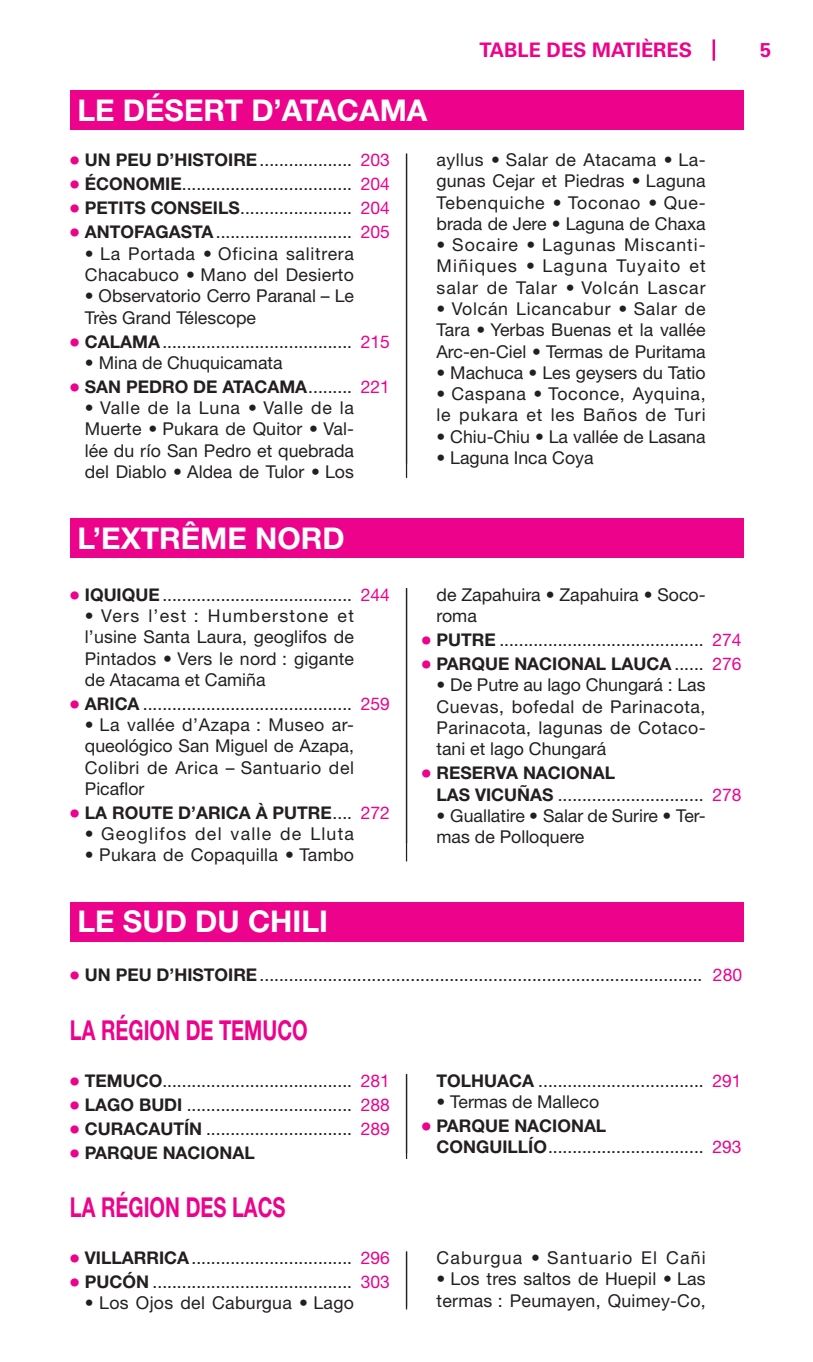
<style>
.page{position:relative;width:813px;height:1362px;background:#fff}
.page>*{position:absolute;margin:0;border:0;box-sizing:border-box;transform-origin:0 0}
.t1{font:700 30px "Helvetica Neue LT Std";color:#fff}
.t2{font:700 27.5px "Helvetica Neue LT Std";color:#ed028c;scale:.73 1}
.t3{font:700 20px "Univers LT Std";color:#ed028c}
.t4{font:17.75px/21.2px "Helvetica Neue LT Std";letter-spacing:.005em;color:#231f20;text-align:justify}
.t5{font:17.75px/21.2px "Helvetica Neue LT Std";letter-spacing:.025em;color:#231f20}
.t6{font:17.75px/21.2px "Helvetica Neue LT Std";letter-spacing:.035em;color:#231f20}
.t7{font:17.75px "Helvetica Neue LT Std";letter-spacing:.07em;color:#231f20}
.t8{font:17.75px "Helvetica Neue LT Std";letter-spacing:.065em;color:#231f20}
.t9{font:17.5px/24px "Helvetica Neue LT Std";color:#231f20}
.t10{font:700 17.5px "Helvetica Neue LT Std";color:#231f20}
.s1{font-family:"Picto Routard";color:#ed028c}
.s2{font-weight:700}
.s3{color:#ed028c}
.s4{font-family:"Picto Routard";font-weight:400;color:#ed028c}
.s5{font-weight:400}
.s6{font-weight:400;color:#ed028c}
.s7{font-family:"Arial"}
</style>
<div class="page">
<hr style="left:713px;top:39px;width:2px;height:22px;background:#ed028c">
<div style="left:70px;top:91px;width:673px;height:39px;background:#ed028c"></div>
<hr style="left:406px;top:154px;width:1px;height:324px;background:#231f20">
<div style="left:70px;top:518px;width:673px;height:40px;background:#ed028c"></div>
<hr style="left:406px;top:588px;width:1px;height:273px;background:#231f20">
<div style="left:70px;top:902px;width:673px;height:40px;background:#ed028c"></div>
<hr style="left:406px;top:1074px;width:1px;height:85px;background:#231f20">
<hr style="left:406px;top:1252px;width:1px;height:57px;background:#231f20">
<hr style="left:406px;top:1251px;width:1px;height:56px;background:#231f20">
<p class="t3" style="left:480px;top:38px;width:214px">TABLE DES MATIÈRES</p>
<p class="t3" style="left:760px;top:38px;width:13px">5</p>
<h1 class="t1" style="left:77px;top:92px;width:352px">LE DÉSERT D’ATACAMA</h1>
<p class="t9" style="left:70px;top:148px;width:322px;text-align:justify"><span class="s1">G</span> <span class="s2">UN PEU D’HISTOIRE</span>................... <span class="s3">203<br></span><span class="s1">G</span> <span class="s2">ÉCONOMIE</span>................................... <span class="s3">204<br></span><span class="s1">G</span> <span class="s2">PETITS CONSEILS</span>....................... <span class="s3">204<br></span><span class="s1">G</span> <span class="s2">ANTOFAGASTA</span>............................ <span class="s3">205</span></p>
<p class="t5" style="left:85px;top:243px;width:271px">• La Portada • Oficina salitrera<br>Chacabuco • Mano del Desierto</p>
<p class="t4" style="left:85px;top:285px;width:271px">• Observatorio Cerro Paranal – Le<br>Très Grand Télescope</p>
<p class="t9" style="left:70px;top:329px;width:322px"><span class="s1">G</span> <span class="s2">CALAMA</span>....................................... <span class="s3">215</span></p>
<p class="t4" style="left:85px;top:352px;width:199px">• Mina de Chuquicamata</p>
<p class="t10" style="left:70px;top:376px;width:322px"><span class="s4">G</span> SAN PEDRO DE ATACAMA<span class="s5">.........</span> <span class="s6">221</span></p>
<p class="t4" style="left:85px;top:397px;width:271px">• Valle de la Luna • Valle de la Muerte • Pukara de Quitor • Val&shy;lée du r<span class="s7">í</span>o San Pedro et quebrada del Diablo • Aldea de Tulor • Los</p>
<p class="t4" style="left:437px;top:149px;width:271px">ayllus • Salar de Atacama • La&shy;gunas Cejar et Piedras • Laguna Tebenquiche • Toconao • Que&shy;brada de Jere • Laguna de Chaxa</p>
<p class="t4" style="left:436px;top:234px;width:271px">• Socaire • Lagunas Miscanti-Miñiques • Laguna Tuyaito et salar de Talar • Volcán Lascar</p>
<p class="t4" style="left:436px;top:298px;width:271px">• Volcán Licancabur • Salar de Tara • Yerbas Buenas et la vallée Arc-en-Ciel • Termas de Puritama</p>
<p class="t4" style="left:436px;top:362px;width:271px">• Machuca • Les geysers du Tatio</p>
<p class="t6" style="left:436px;top:383px;width:271px">• Caspana • Toconce, Ayquina, le pukara et les Baños de Turi</p>
<p class="t4" style="left:436px;top:425px;width:271px">• Chiu-Chiu • La vallée de Lasana</p>
<p class="t4" style="left:436px;top:447px;width:159px">• Laguna Inca Coya</p>
<h1 class="t1" style="left:77px;top:520px;width:269px">L’EXTRÊME NORD</h1>
<p class="t9" style="left:70px;top:582px;width:322px"><span class="s1">G</span> <span class="s2">IQUIQUE</span>....................................... <span class="s3">244</span></p>
<p class="t4" style="left:85px;top:605px;width:271px">• Vers l’est : Humberstone et l’usine Santa Laura, geoglifos de Pintados • Vers le nord : gigante de Atacama et Camiña</p>
<p class="t9" style="left:70px;top:691px;width:322px"><span class="s1">G</span> <span class="s2">ARICA</span> ........................................... <span class="s3">259</span></p>
<p class="t4" style="left:85px;top:714px;width:271px">• La vallée d’Azapa : Museo ar&shy;queológico San Miguel de Azapa, Colibri de Arica – Santuario del Picaflor</p>
<p class="t10" style="left:70px;top:802px;width:322px"><span class="s4">G</span> LA ROUTE D’ARICA À PUTRE<span class="s5">....</span> <span class="s6">272</span></p>
<p class="t7" style="left:85px;top:823px;width:271px">• Geoglifos del valle de Lluta</p>
<p class="t4" style="left:85px;top:844px;width:271px">• Pukara de Copaquilla • Tambo</p>
<p class="t4" style="left:437px;top:584px;width:271px">de Zapahuira • Zapahuira • Soco&shy;roma</p>
<p class="t9" style="left:422px;top:628px;width:322px"><span class="s1">G</span> <span class="s2">PUTRE</span> .......................................... <span class="s3">274<br></span><span class="s1">G</span> <span class="s2">PARQUE NACIONAL LAUCA</span> ...... <span class="s3">276</span></p>
<p class="t4" style="left:437px;top:674px;width:271px">• De Putre au lago Chungará : Las Cuevas, bofedal de Parinacota, Parinacota, lagunas de Cotaco&shy;tani et lago Chungará</p>
<p class="t9" style="left:437px;top:762px;width:307px;line-height:21.2px;text-indent:-15px"><span class="s1">G</span> <span class="s2">RESERVA NACIONAL<br>LAS VICUÑAS</span> .............................. <span class="s3">278</span></p>
<p class="t4" style="left:437px;top:805px;width:271px">• Guallatire • Salar de Surire • Ter&shy;mas de Polloquere</p>
<h1 class="t1" style="left:77px;top:903px;width:252px">LE SUD DU CHILI</h1>
<p class="t9" style="left:70px;top:963px;width:674px"><span class="s1">G</span> <span class="s2">UN PEU D’HISTOIRE</span>........................................................................................... <span class="s3">280</span></p>
<h2 class="t2" style="left:70px;top:1013px;width:327px">LA RÉGION DE TEMUCO</h2>
<p class="t9" style="left:70px;top:1068px;width:322px;text-align:justify"><span class="s1">G</span> <span class="s2">TEMUCO</span>....................................... <span class="s3">281<br></span><span class="s1">G</span> <span class="s2">LAGO BUDI</span> .................................. <span class="s3">288<br></span><span class="s1">G</span> <span class="s2">CURACAUTÍN</span> .............................. <span class="s3">289<br></span><span class="s1">G</span> <span class="s2">PARQUE NACIONAL</span></p>
<p class="t9" style="left:437px;top:1068px;width:307px"><span class="s2">TOLHUACA</span> .................................. <span class="s3">291</span></p>
<p class="t4" style="left:437px;top:1091px;width:164px">• Termas de Malleco</p>
<p class="t9" style="left:437px;top:1115px;width:307px;line-height:21.2px;text-indent:-15px"><span class="s1">G</span> <span class="s2">PARQUE NACIONAL<br>CONGUILLÍO</span>................................ <span class="s3">293</span></p>
<h2 class="t2" style="left:70px;top:1190px;width:297px">LA RÉGION DES LACS</h2>
<p class="t9" style="left:70px;top:1246px;width:322px"><span class="s1">G</span> <span class="s2">VILLARRICA</span>................................. <span class="s3">296<br></span><span class="s1">G</span> <span class="s2">PUCÓN</span> ......................................... <span class="s3">303</span></p>
<p class="t4" style="left:85px;top:1292px;width:271px">• Los Ojos del Caburgua • Lago</p>
<p class="t8" style="left:437px;top:1247px;width:271px">Caburgua • Santuario El Cañi</p>
<p class="t4" style="left:436px;top:1268px;width:271px">• Los tres saltos de Huepil • Las termas : Peumayen, Quimey-Co,</p>
</div>
